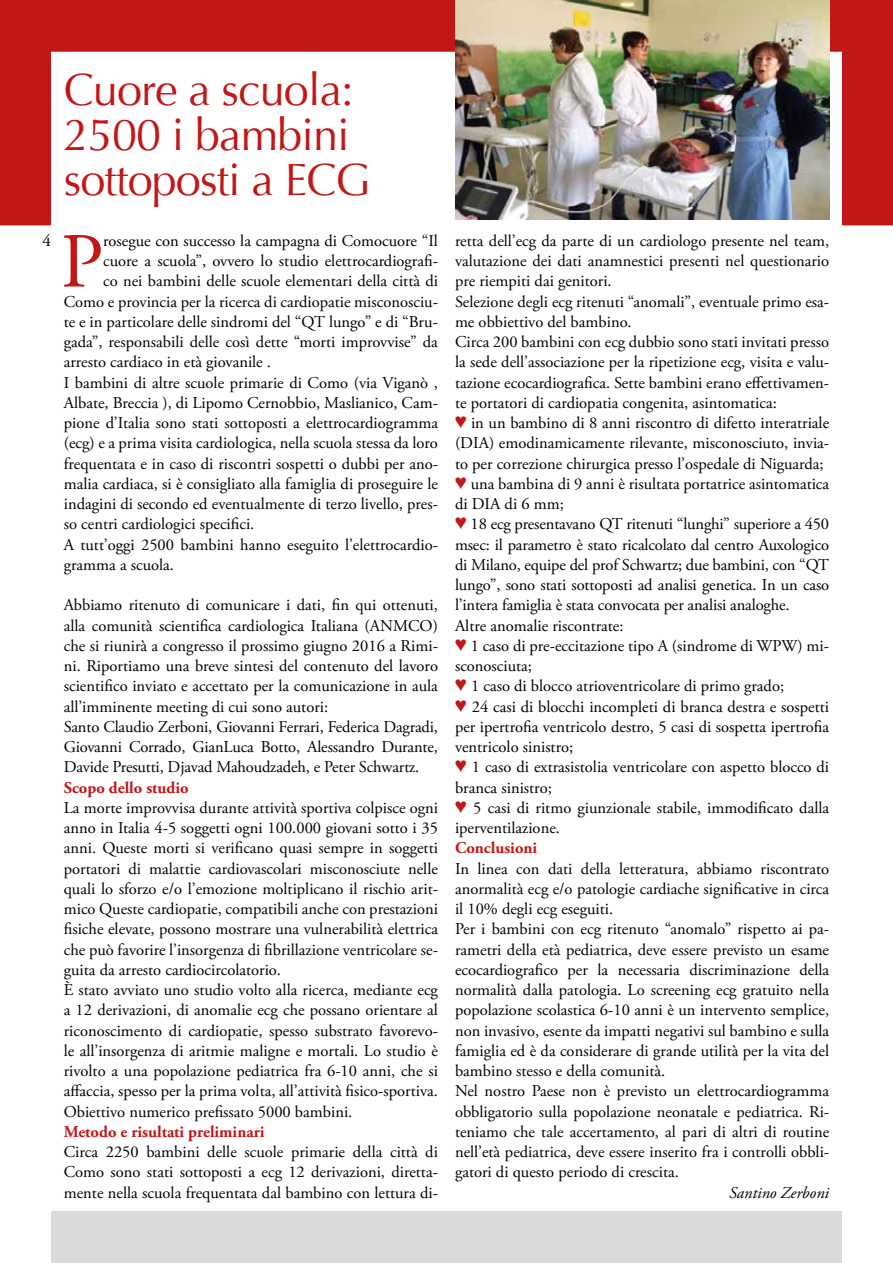
<style>
.page{position:relative;width:893px;height:1263px;background:#fff}
.page>*{position:absolute;margin:0;border:0;box-sizing:border-box;transform-origin:0 0}
.t1{font:77.55px "Adobe Garamond Pro";color:#c11717}
.t2{font:45px/45px "Optima";letter-spacing:-.02em;color:#c11717}
.t3{font:17.25px "Adobe Garamond Pro";color:#000}
.t4{font:16.5px/20.2px "Adobe Garamond Pro";color:#000}
.t5{font:700 16.5px "Adobe Garamond Pro";color:#c11717}
.t6{font:italic 16.5px "Adobe Garamond Pro";color:#000}
.s1{color:#c11717}
</style>
<div class="page">
<svg style="left:0;top:0;width:893px;height:225px"></svg>
<div style="left:51px;top:1211px;width:791px;height:52px;background:#dadada"></div>
<img style="left:455px;top:0;width:374px;height:219px">
<h2 class="t2" style="left:64px;top:68px;width:308px">Cuore a scuola:<br>2500 i bambini sottoposti a ECG</h2>
<p class="t3" style="left:42px;top:230px;width:10px">4</p>
<h1 class="t1" style="left:61px;top:215px;width:44px">P</h1>
<p class="t4" style="left:103px;top:231px;width:336px">rosegue con successo la campagna di Comocuore “Il</p>
<p class="t4" style="left:103px;top:251px;width:336px">cuore a scuola”, ovvero lo studio elettrocardiografi-</p>
<p class="t4" style="left:103px;top:272px;width:336px">co nei bambini delle scuole elementari della città di</p>
<p class="t4" style="left:64px;top:292px;width:376px">Como e provincia per la ricerca di cardiopatie misconosciu-</p>
<p class="t4" style="left:64px;top:312px;width:376px">te e in particolare delle sindromi del “QT lungo” e di “Bru-</p>
<p class="t4" style="left:64px;top:332px;width:376px">gada”, responsabili delle così dette “morti improvvise” da</p>
<p class="t4" style="left:64px;top:353px;width:209px">arresto cardiaco in età giovanile .</p>
<p class="t4" style="left:64px;top:373px;width:376px">I bambini di altre scuole primarie di Como (via Viganò ,</p>
<p class="t4" style="left:64px;top:393px;width:376px">Albate, Breccia ), di Lipomo Cernobbio, Maslianico, Cam-</p>
<p class="t4" style="left:64px;top:413px;width:376px">pione d’Italia sono stati sottoposti a elettrocardiogramma</p>
<p class="t4" style="left:64px;top:434px;width:376px">(ecg) e a prima visita cardiologica, nella scuola stessa da loro</p>
<p class="t4" style="left:64px;top:454px;width:376px">frequentata e in caso di riscontri sospetti o dubbi per ano-</p>
<p class="t4" style="left:64px;top:474px;width:376px">malia cardiaca, si è consigliato alla famiglia di proseguire le</p>
<p class="t4" style="left:64px;top:494px;width:376px">indagini di secondo ed eventualmente di terzo livello, pres-</p>
<p class="t4" style="left:64px;top:515px;width:192px">so centri cardiologici specifici.</p>
<p class="t4" style="left:64px;top:535px;width:376px">A tutt’oggi 2500 bambini hanno eseguito l’elettrocardio-</p>
<p class="t4" style="left:64px;top:555px;width:112px">gramma a scuola.</p>
<p class="t4" style="left:64px;top:596px;width:376px">Abbiamo ritenuto di comunicare i dati, fin qui ottenuti, alla comunità scientifica cardiologica Italiana (ANMCO) che si riunirà a congresso il prossimo giugno 2016 a Rimi&shy;ni. Riportiamo una breve sintesi del contenuto del lavoro scientifico inviato e accettato per la comunicazione in aula all’imminente meeting di cui sono autori:<br>Santo Claudio Zerboni, Giovanni Ferrari, Federica Dagradi, Giovanni Corrado, GianLuca Botto, Alessandro Durante, Davide Presutti, Djavad Mahoudzadeh, e Peter Schwartz.</p>
<p class="t5" style="left:64px;top:778px;width:126px">Scopo dello studio</p>
<p class="t4" style="left:64px;top:798px;width:376px">La morte improvvisa durante attività sportiva colpisce ogni anno in Italia 4-5 soggetti ogni 100.000 giovani sotto i 35 anni. Queste morti si verificano quasi sempre in soggetti portatori di malattie cardiovascolari misconosciute nelle quali lo sforzo e/o l’emozione moltiplicano il rischio arit&shy;mico Queste cardiopatie, compatibili anche con prestazioni fisiche elevate, possono mostrare una vulnerabilità elettrica che può favorire l’insorgenza di fibrillazione ventricolare se&shy;guita da arresto cardiocircolatorio.<br>È stato avviato uno studio volto alla ricerca, mediante ecg a 12 derivazioni, di anomalie ecg che possano orientare al riconoscimento di cardiopatie, spesso substrato favorevo&shy;le all’insorgenza di aritmie maligne e mortali. Lo studio è rivolto a una popolazione pediatrica fra 6-10 anni, che si affaccia, spesso per la prima volta, all’attività fisico-sportiva.<br>Obiettivo numerico prefissato 5000 bambini.</p>
<p class="t5" style="left:64px;top:1122px;width:202px">Metodo e risultati preliminari</p>
<p class="t4" style="left:64px;top:1142px;width:376px;text-align:justify">Circa 2250 bambini delle scuole primarie della città di Como sono stati sottoposti a ecg 12 derivazioni, diretta&shy;mente nella scuola frequentata dal bambino con lettura di-</p>
<p class="t4" style="left:455px;top:231px;width:376px">retta dell’ecg da parte di un cardiologo presente nel team, valutazione dei dati anamnestici presenti nel questionario pre riempiti dai genitori.<br>Selezione degli ecg ritenuti “anomali”, eventuale primo esa&shy;me obbiettivo del bambino.<br>Circa 200 bambini con ecg dubbio sono stati invitati presso la sede dell’associazione per la ripetizione ecg, visita e valu&shy;tazione ecocardiografica. Sette bambini erano effettivamen&shy;te portatori di cardiopatia congenita, asintomatica:<br><span class="s1">♥</span> in un bambino di 8 anni riscontro di difetto interatriale (DIA) emodinamicamente rilevante, misconosciuto, invia&shy;to per correzione chirurgica presso l’ospedale di Niguarda; <span class="s1">♥</span> una bambina di 9 anni è risultata portatrice asintomatica di DIA di 6 mm;<br><span class="s1">♥</span> 18 ecg presentavano QT ritenuti “lunghi” superiore a 450 msec: il parametro è stato ricalcolato dal centro Auxologico di Milano, equipe del prof Schwartz; due bambini, con “QT lungo”, sono stati sottoposti ad analisi genetica. In un caso l’intera famiglia è stata convocata per analisi analoghe.<br>Altre anomalie riscontrate:<br><span class="s1">♥</span> 1 caso di pre-eccitazione tipo A (sindrome di WPW) mi&shy;sconosciuta;<br><span class="s1">♥</span> 1 caso di blocco atrioventricolare di primo grado;<br><span class="s1">♥</span> 24 casi di blocchi incompleti di branca destra e sospetti per ipertrofia ventricolo destro, 5 casi di sospetta ipertrofia ventricolo sinistro;<br><span class="s1">♥</span> 1 caso di extrasistolia ventricolare con aspetto blocco di branca sinistro;<br><span class="s1">♥</span> 5 casi di ritmo giunzionale stabile, immodificato dalla iperventilazione.</p>
<p class="t5" style="left:455px;top:838px;width:84px">Conclusioni</p>
<p class="t4" style="left:455px;top:859px;width:376px">In linea con dati della letteratura, abbiamo riscontrato anormalità ecg e/o patologie cardiache significative in circa il 10% degli ecg eseguiti.<br>Per i bambini con ecg ritenuto “anomalo” rispetto ai pa&shy;rametri della età pediatrica, deve essere previsto un esame ecocardiografico per la necessaria discriminazione della normalità dalla patologia. Lo screening ecg gratuito nella popolazione scolastica 6-10 anni è un intervento semplice, non invasivo, esente da impatti negativi sul bambino e sulla famiglia ed è da considerare di grande utilità per la vita del bambino stesso e della comunità.<br>Nel nostro Paese non è previsto un elettrocardiogramma obbligatorio sulla popolazione neonatale e pediatrica. Ri&shy;teniamo che tale accertamento, al pari di altri di routine nell’età pediatrica, deve essere inserito fra i controlli obbli&shy;gatori di questo periodo di crescita.</p>
<p class="t6" style="left:729px;top:1182px;width:102px">Santino Zerboni</p>
</div>
